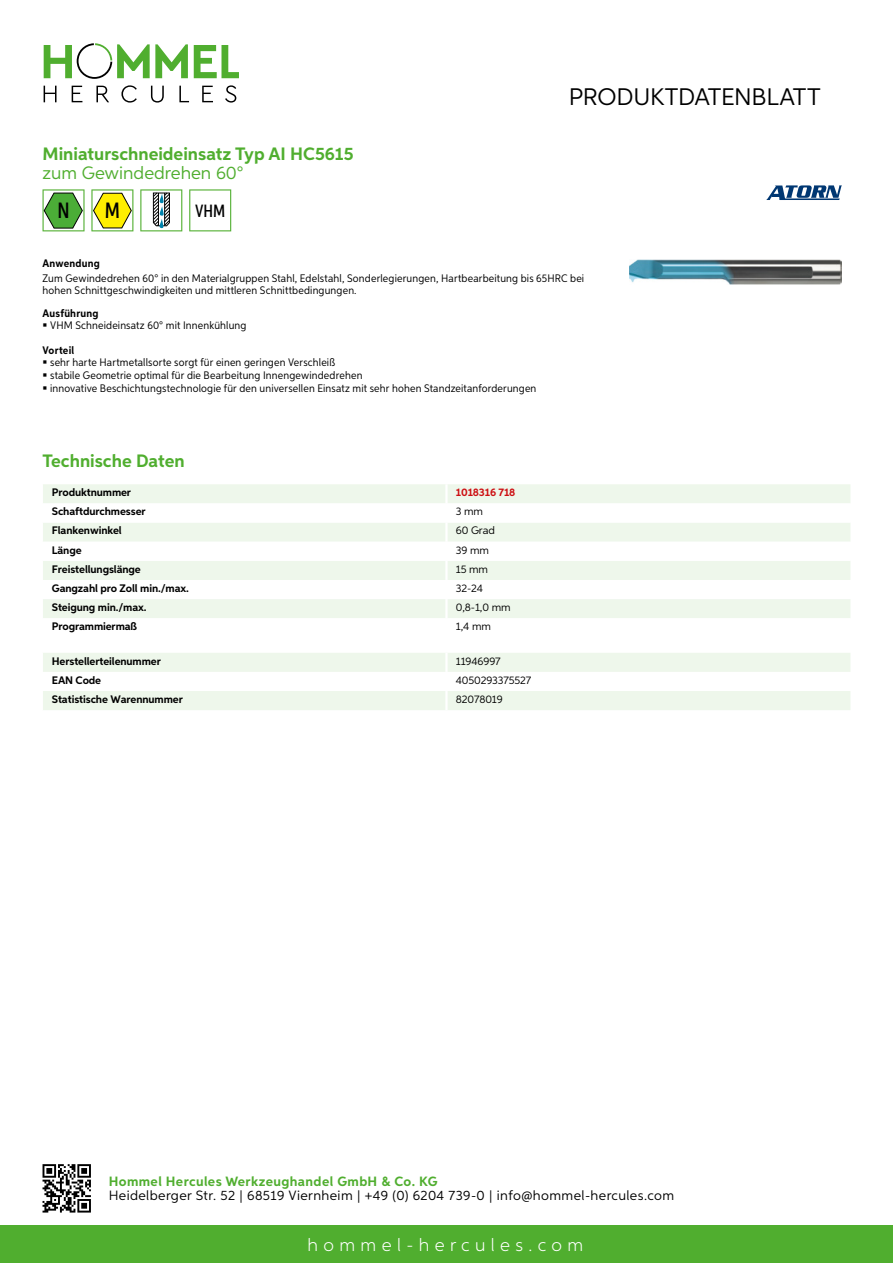
<style>
.page{position:relative;width:893px;height:1263px;background:#fff}
.page>*{position:absolute;margin:0;border:0;box-sizing:border-box;transform-origin:0 0}
.t1{font:24px "Aspira";letter-spacing:-.01em;color:#000}
.t2{font:500 22.2px "Aspira XX Nar";color:#000}
.t3{font:700 18px "Aspira";color:#50ae2f}
.t4{font:300 18px "Aspira";letter-spacing:.3em;color:#fff}
.t5{font:18px "Aspira";color:#50ae2f}
.t6{font:500 17.85px "Aspira XX Nar";color:#000}
.t7{font:13.5px "Aspira";letter-spacing:.03em;color:#000}
.t8{font:700 13.5px "Aspira";letter-spacing:.03em;color:#50ae2f}
.t9{font:10.95px/12.8px "Aspira Nar";letter-spacing:.015em;color:#000}
.t10{font:700 10.95px "Aspira";letter-spacing:-.01em;color:#000}
.t11{font:10.95px "Aspira";letter-spacing:-.01em;color:#000}
.t12{font:700 10.95px "Aspira Nar";letter-spacing:.02em;color:#000}
.t13{font:700 10.95px "Aspira";letter-spacing:-.01em;color:#cd1013}
</style>
<div class="page">
<div style="left:0;top:1226px;width:893px;height:37px;background:#50ae2f"></div>
<svg style="left:43px;top:1164px;width:48px;height:48px"></svg>
<svg style="left:194px;top:45px;width:45px;height:33px"></svg>
<svg style="left:44px;top:43px;width:144px;height:36px"></svg>
<svg style="left:44px;top:86px;width:13px;height:16px"></svg>
<svg style="left:72px;top:86px;width:10px;height:16px"></svg>
<svg style="left:96px;top:86px;width:13px;height:16px"></svg>
<svg style="left:121px;top:85px;width:16px;height:18px"></svg>
<svg style="left:151px;top:86px;width:13px;height:17px"></svg>
<svg style="left:179px;top:86px;width:10px;height:16px"></svg>
<svg style="left:202px;top:86px;width:11px;height:16px"></svg>
<svg style="left:225px;top:85px;width:11px;height:18px"></svg>
<div style="left:43px;top:484px;width:807px;height:19px;background:#eef7eb"></div>
<svg style="left:43px;top:523px;width:807px;height:95px;fill:#eef7eb"></svg>
<hr style="left:445px;top:484px;width:3px;height:19px;background:#fff">
<hr style="left:445px;top:523px;width:3px;height:19px;background:#fff">
<hr style="left:445px;top:542px;width:3px;height:19px;background:#fff">
<hr style="left:445px;top:561px;width:3px;height:19px;background:#fff">
<hr style="left:445px;top:580px;width:3px;height:19px;background:#fff">
<hr style="left:445px;top:599px;width:3px;height:19px;background:#fff">
<svg style="left:43px;top:653px;width:807px;height:57px"></svg>
<hr style="left:445px;top:691px;width:3px;height:19px;background:#fff">
<svg style="left:43px;top:189px;width:42px;height:42px"></svg>
<svg style="left:91px;top:189px;width:42px;height:42px"></svg>
<svg style="left:140px;top:189px;width:42px;height:42px"></svg>
<svg style="left:189px;top:189px;width:42px;height:42px"></svg>
<img style="left:629px;top:259px;width:213px;height:26px">
<svg style="left:766px;top:185px;width:76px;height:15px"></svg>
<h3 class="t3" style="left:43px;top:142px;width:313px">Miniaturschneideinsatz Typ AI HC5615</h3>
<h3 class="t5" style="left:43px;top:162px;width:203px">zum Gewindedrehen 60°</h3>
<h2 class="t2" style="left:57px;top:197px;width:14px">N</h2>
<h2 class="t2" style="left:105px;top:197px;width:17px">M</h2>
<h3 class="t6" style="left:195px;top:200px;width:32px">VHM</h3>
<h1 class="t1" style="left:569px;top:82px;width:253px">Produktdatenblatt</h1>
<p class="t12" style="left:43px;top:257px;width:59px">Anwendung</p>
<p class="t9" style="left:43px;top:273px;width:543px;line-height:12px">Zum Gewindedrehen 60° in den Materialgruppen Stahl, Edelstahl, Sonderlegierungen, Hartbearbeitung bis 65HRC bei hohen Schnittgeschwindigkeiten und mittleren Schnittbedingungen.</p>
<p class="t12" style="left:43px;top:306px;width:58px">Ausführung</p>
<p class="t9" style="left:50px;top:319px;width:198px">VHM Schneideinsatz 60° mit Innenkühlung</p>
<p class="t12" style="left:43px;top:343px;width:33px">Vorteil</p>
<p class="t9" style="left:50px;top:356px;width:488px">sehr harte Hartmetallsorte sorgt für einen geringen Verschleiß<br>stabile Geometrie optimal für die Bearbeitung Innengewindedrehen<br>innovative Beschichtungstechnologie für den universellen Einsatz mit sehr hohen Standzeitanforderungen</p>
<h3 class="t3" style="left:43px;top:450px;width:144px">Technische Daten</h3>
<p class="t10" style="left:52px;top:486px;width:81px">Produktnummer</p>
<p class="t13" style="left:456px;top:486px;width:61px">1018316 718</p>
<p class="t10" style="left:52px;top:505px;width:95px">Schaftdurchmesser</p>
<p class="t11" style="left:456px;top:505px;width:29px">3 mm</p>
<p class="t10" style="left:52px;top:524px;width:71px">Flankenwinkel</p>
<p class="t11" style="left:456px;top:524px;width:41px">60 Grad</p>
<p class="t10" style="left:52px;top:543px;width:31px">Länge</p>
<p class="t11" style="left:456px;top:543px;width:35px">39 mm</p>
<p class="t10" style="left:52px;top:562px;width:90px">Freistellungslänge</p>
<p class="t11" style="left:456px;top:562px;width:34px">15 mm</p>
<p class="t10" style="left:52px;top:581px;width:139px">Gangzahl pro Zoll min./max.</p>
<p class="t11" style="left:456px;top:581px;width:29px">32-24</p>
<p class="t10" style="left:52px;top:600px;width:96px">Steigung min./max.</p>
<p class="t11" style="left:456px;top:601px;width:56px">0,8-1,0 mm</p>
<p class="t10" style="left:52px;top:620px;width:87px">Programmiermaß</p>
<p class="t11" style="left:456px;top:620px;width:37px">1,4 mm</p>
<p class="t10" style="left:52px;top:654px;width:111px">Herstellerteilenummer</p>
<p class="t11" style="left:456px;top:654px;width:46px">11946997</p>
<p class="t10" style="left:52px;top:673px;width:51px">EAN Code</p>
<p class="t11" style="left:456px;top:673px;width:77px">4050293375527</p>
<p class="t10" style="left:52px;top:692px;width:132px">Statistische Warennummer</p>
<p class="t11" style="left:456px;top:692px;width:48px">82078019</p>
<p class="t8" style="left:109px;top:1172px;width:330px">Hommel Hercules Werkzeughandel GmbH &amp; Co. KG</p>
<p class="t7" style="left:109px;top:1187px;width:567px">Heidelberger Str. 52 | 68519 Viernheim | +49 (0) 6204 739-0 | info@hommel-hercules.com</p>
<h3 class="t4" style="left:307px;top:1234px;width:277px">hommel-hercules.com</h3>
</div>
